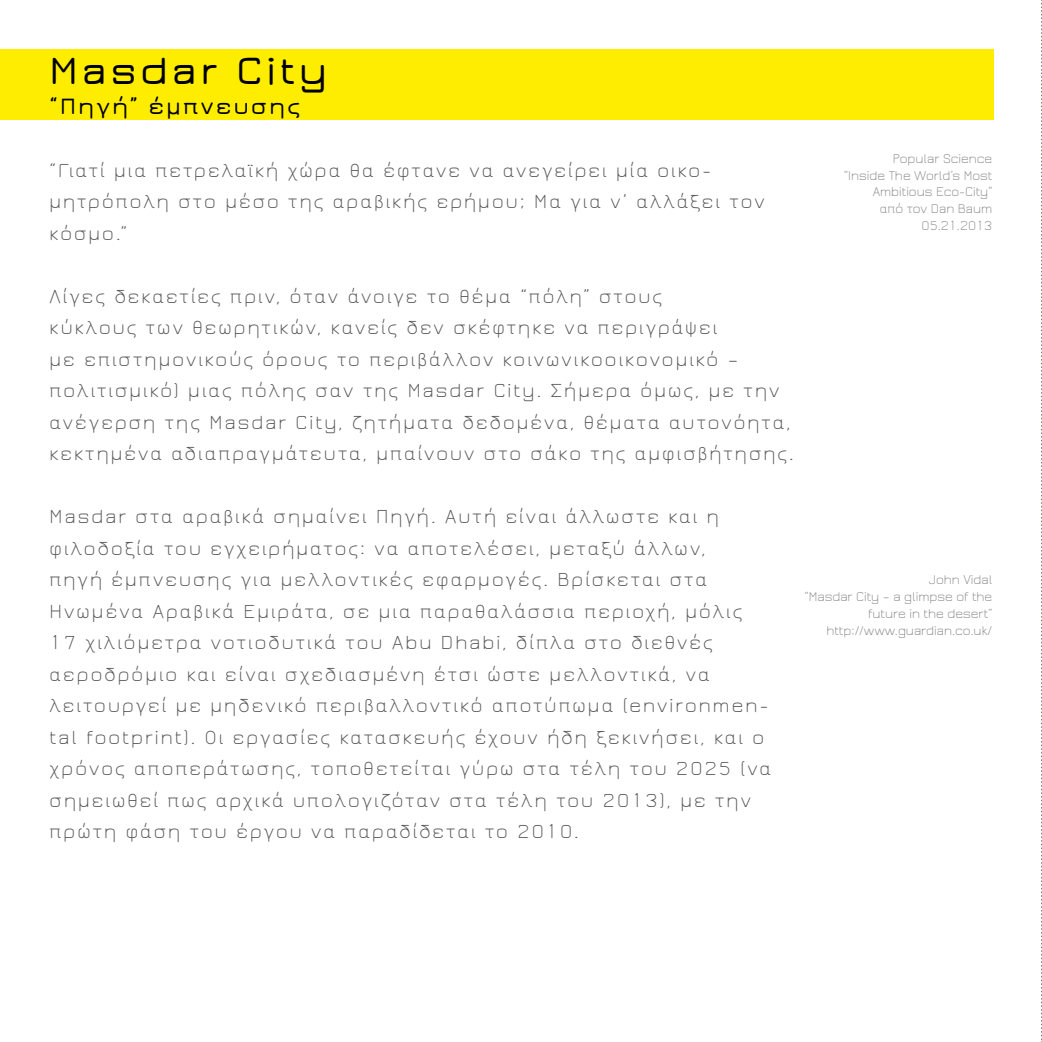
<style>
.page{position:relative;width:1042px;height:1042px;background:#fff}
.page>*{position:absolute;margin:0;border:0;box-sizing:border-box;transform-origin:0 0}
.t1{font:600 42px "Jura";letter-spacing:.1em;color:#000}
.t2{font:600 24.5px "Jura";letter-spacing:.1em;color:#000}
.t3{font:300 21px/31.5px "Jura";letter-spacing:.1em;color:#575756}
.t4{font:300 14px/16.8px "Jura";color:#878787;text-align:right}
</style>
<div class="page">
<div style="left:0;top:50px;width:993px;height:70px;background:#ffed00"></div>
<svg style="left:1041px;top:0;width:1px;height:1042px"></svg>
<p class="t1" style="left:50px;top:50px;width:279px">Masdar City</p>
<p class="t2" style="left:50px;top:93px;width:252px">“Πηγή” έμπνευσης</p>
<p class="t3" style="left:50px;top:154px;width:716px">“Γιατί μια πετρελαϊκή χώρα θα έφτανε να ανεγείρει μία οικο&shy;μητρόπολη στο μέσο της αραβικής ερήμου; Μα για ν’ αλλάξει τον κόσμο.”</p>
<p class="t4" style="left:893px;top:150px;width:101px">Popular Science</p>
<p class="t4" style="left:844px;top:167px;width:150px">“Inside The World’s Most</p>
<p class="t4" style="left:873px;top:184px;width:121px">Ambitious Eco-City”</p>
<p class="t4" style="left:880px;top:200px;width:114px">από τον Dan Baum</p>
<p class="t4" style="left:921px;top:217px;width:72px">05.21.2013</p>
<p class="t3" style="left:50px;top:280px;width:746px">Λίγες δεκαετίες πριν, όταν άνοιγε το θέμα “πόλη” στους<br>κύκλους των θεωρητικών, κανείς δεν σκέφτηκε να περιγράψει<br>με επιστημονικούς όρους το περιβάλλον κοινωνικοοικονομικό – πολιτισμικό) μιας πόλης σαν της Masdar City. Σήμερα όμως, με την ανέγερση της Masdar City, ζητήματα δεδομένα, θέματα αυτονόητα, κεκτημένα αδιαπραγμάτευτα, μπαίνουν στο σάκο της αμφισβήτησης.</p>
<p class="t3" style="left:50px;top:501px;width:723px">Masdar στα αραβικά σημαίνει Πηγή. Αυτή είναι άλλωστε και η φιλοδοξία του εγχειρήματος: να αποτελέσει, μεταξύ άλλων,<br>πηγή έμπνευσης για μελλοντικές εφαρμογές. Βρίσκεται στα Ηνωμένα Αραβικά Εμιράτα, σε μια παραθαλάσσια περιοχή, μόλις 17 χιλιόμετρα νοτιοδυτικά του Abu Dhabi, δίπλα στο διεθνές αεροδρόμιο και είναι σχεδιασμένη έτσι ώστε μελλοντικά, να λειτουργεί με μηδενικό περιβαλλοντικό αποτύπωμα (environmen&shy;tal footprint). Οι εργασίες κατασκευής έχουν ήδη ξεκινήσει, και ο χρόνος αποπεράτωσης, τοποθετείται γύρω στα τέλη του 2025 (να σημειωθεί πως αρχικά υπολογιζόταν στα τέλη του 2013), με την πρώτη φάση του έργου να παραδίδεται το 2010.</p>
<p class="t4" style="left:929px;top:572px;width:65px">John Vidal</p>
<p class="t4" style="left:804px;top:588px;width:189px">“Masdar City – a glimpse of the future in the desert”</p>
<p class="t4" style="left:826px;top:622px;width:167px">http://www.guardian.co.uk/</p>
</div>
